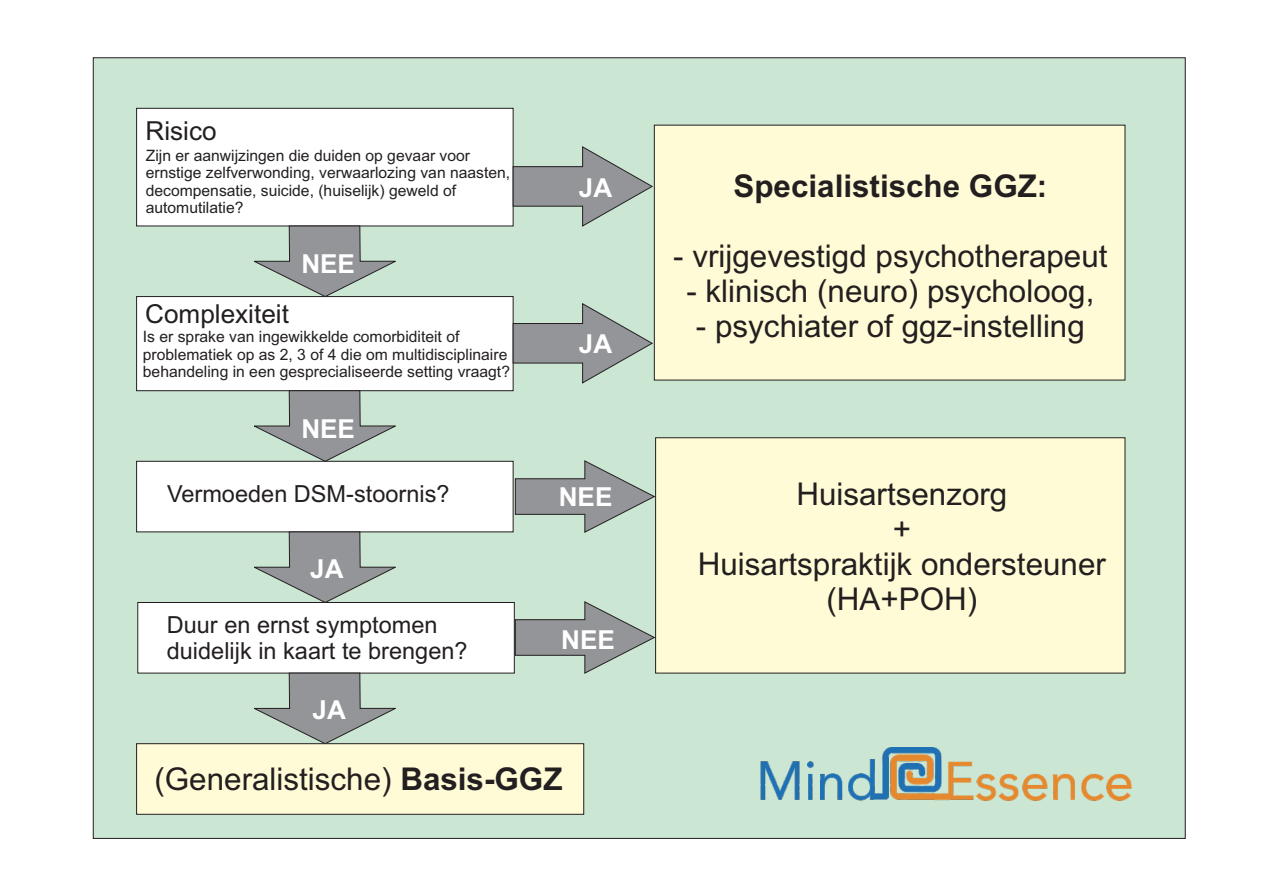
<style>
.page{position:relative;width:1263px;height:893px;background:#fff}
.page>*{position:absolute;margin:0;border:0;box-sizing:border-box;transform-origin:0 0}
.t1{font:31.35px/35.1px "Arial";color:#231f20;text-align:center}
.t2{font:700 31.35px "Arial";color:#231f20}
.t3{font:700 26.1px "Arial";color:#fff}
.t4{font:26.1px "Arial";color:#231f20}
.t5{font:23.55px/26.2px "Arial";color:#231f20}
.t6{font:15.75px/17.5px "Arial";color:#231f20}
.s1{font-weight:700}
</style>
<div class="page">
<div style="left:93px;top:57px;width:1093px;height:782px;background:#cbe6d3"></div>
<div style="left:656px;top:124px;width:470px;height:257px;background:#fffbd6"></div>
<div style="left:656px;top:437px;width:470px;height:237px;background:#fffbd6"></div>
<svg style="left:136px;top:108px;width:520px;height:707px"></svg>
<img style="left:757px;top:748px;width:376px;height:86px">
<h2 class="t4" style="left:145px;top:121px;width:73px">Risico</h2>
<p class="t6" style="left:146px;top:148px;width:366px">Zijn er aanwijzingen die duiden op gevaar voor ernstige zelfverwonding, verwaarlozing van naasten, decompensatie, suicide, (huiselijk) geweld of automutilatie?</p>
<h2 class="t3" style="left:301px;top:254px;width:55px">NEE</h2>
<h2 class="t4" style="left:145px;top:304px;width:145px">Complexiteit</h2>
<p class="t6" style="left:143px;top:329px;width:369px">Is er sprake van ingewikkelde comorbiditeit of problematiek op as 2, 3 of 4 die om multidisciplinaire behandeling in een gesprecialiseerde setting vraagt?</p>
<h2 class="t3" style="left:301px;top:419px;width:55px">NEE</h2>
<h3 class="t5" style="left:167px;top:483px;width:284px">Vermoeden DSM-stoornis?</h3>
<h2 class="t3" style="left:310px;top:559px;width:35px">JA</h2>
<h3 class="t5" style="left:167px;top:613px;width:302px">Duur en ernst symptomen duidelijk in kaart te brengen?</h3>
<h2 class="t3" style="left:313px;top:700px;width:35px">JA</h2>
<h2 class="t3" style="left:579px;top:177px;width:35px">JA</h2>
<h2 class="t3" style="left:579px;top:334px;width:35px">JA</h2>
<h1 class="t2" style="left:733px;top:174px;width:315px">Specialistische GGZ:</h1>
<h1 class="t1" style="left:673px;top:241px;width:436px">- vrijgevestigd psychotherapeut</h1>
<h1 class="t1" style="left:686px;top:276px;width:409px">- klinisch (neuro) psycholoog,</h1>
<h1 class="t1" style="left:696px;top:311px;width:390px">- psychiater of ggz-instelling</h1>
<h2 class="t3" style="left:559px;top:487px;width:55px">NEE</h2>
<h1 class="t1" style="left:698px;top:479px;width:409px">Huisartsenzorg<br>+<br>Huisartspraktijk ondersteuner (HA+POH)</h1>
<h2 class="t3" style="left:561px;top:630px;width:55px">NEE</h2>
<h1 class="t1" style="left:154px;top:765px;width:409px">(Generalistische) <span class="s1">Basis-GGZ</span></h1>
</div>
